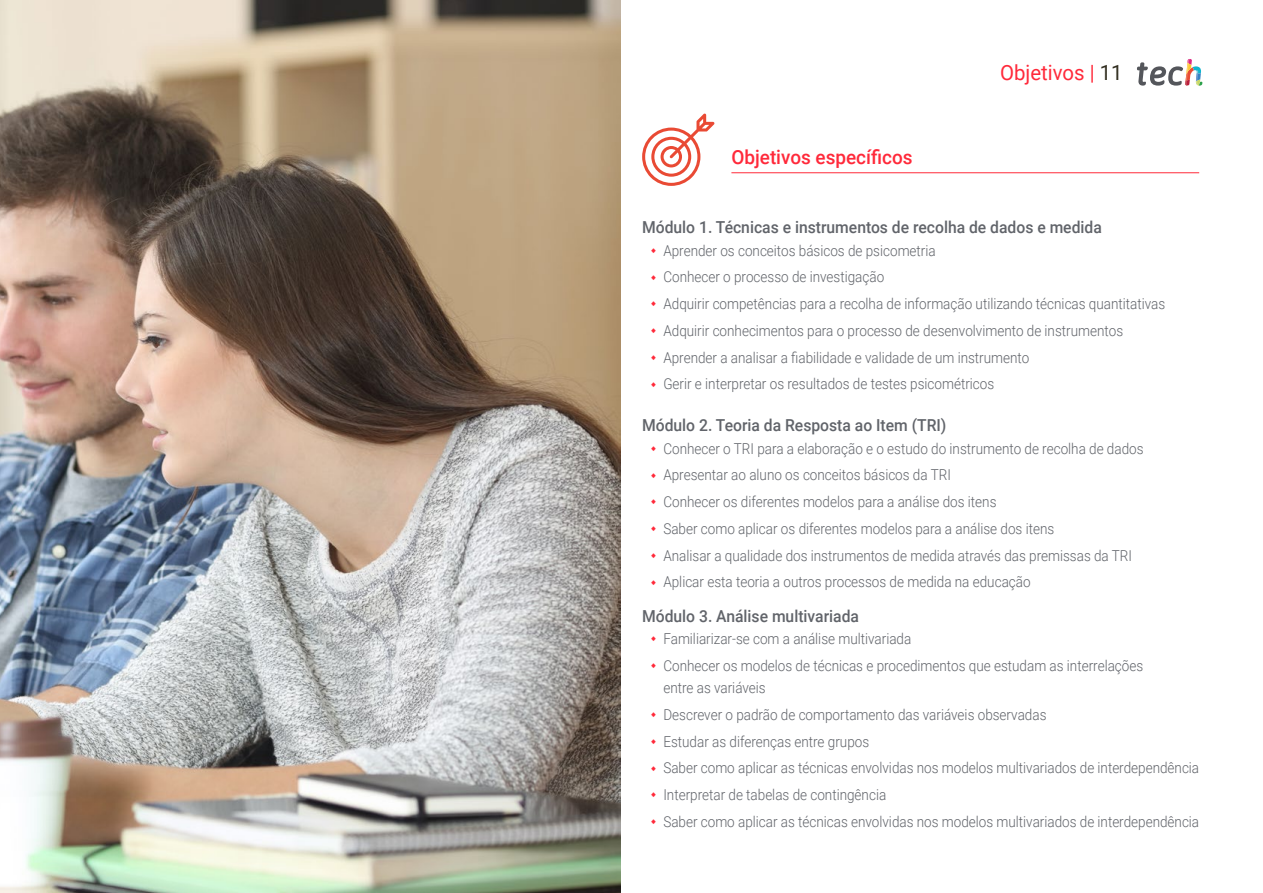
<style>
.page{position:relative;width:1263px;height:893px;background:#fff}
.page>*{position:absolute;margin:0;border:0;box-sizing:border-box;transform-origin:0 0}
.t1{font:21px "Roboto";color:#ff293a}
.t2{font:500 19.5px "Roboto";color:#ff293a}
.t3{font:500 16.5px "Roboto";color:#61646a;scale:.95 1}
.t4{font:300 15px/26.7px "Roboto";color:#61646a;scale:.9 1}
.s1{color:#312e20}
</style>
<div class="page">
<hr style="left:731px;top:172px;width:468px;height:1px;background:#ff293a">
<svg style="left:642px;top:113px;width:72px;height:73px"></svg>
<img style="left:0;top:0;width:621px;height:893px">
<svg style="left:1137px;top:59px;width:65px;height:27px"></svg>
<h2 class="t2" style="left:731px;top:144px;width:183px">Objetivos específicos</h2>
<h1 class="t1" style="left:1000px;top:57px;width:124px">Objetivos | <span class="s1">11</span></h1>
<p class="t3" style="left:642px;top:216px;width:485px">Módulo 1. Técnicas e instrumentos de recolha de dados e medida</p>
<p class="t4" style="left:663px;top:236px;width:559px">Aprender os conceitos básicos de psicometria<br>Conhecer o processo de investigação<br>Adquirir competências para a recolha de informação utilizando técnicas quantitativas Adquirir conhecimentos para o processo de desenvolvimento de instrumentos Aprender a analisar a fiabilidade e validade de um instrumento<br>Gerir e interpretar os resultados de testes psicométricos</p>
<p class="t3" style="left:642px;top:414px;width:322px">Módulo 2. Teoria da Resposta ao Item (TRI)</p>
<p class="t4" style="left:663px;top:434px;width:535px">Conhecer o TRI para a elaboração e o estudo do instrumento de recolha de dados Apresentar ao aluno os conceitos básicos da TRI<br>Conhecer os diferentes modelos para a análise dos itens<br>Saber como aplicar os diferentes modelos para a análise dos itens<br>Analisar a qualidade dos instrumentos de medida através das premissas da TRI Aplicar esta teoria a outros processos de medida na educação</p>
<p class="t3" style="left:642px;top:604px;width:230px">Módulo 3. Análise multivariada</p>
<p class="t4" style="left:663px;top:625px;width:535px">Familiarizar-se com a análise multivariada<br>Conhecer os modelos de técnicas e procedimentos que estudam as interrelações</p>
<p class="t4" style="left:663px;top:674px;width:597px">entre as variáveis<br>Descrever o padrão de comportamento das variáveis observadas<br>Estudar as diferenças entre grupos<br>Saber como aplicar as técnicas envolvidas nos modelos multivariados de interdependência Interpretar de tabelas de contingência<br>Saber como aplicar as técnicas envolvidas nos modelos multivariados de interdependência</p>
</div>
